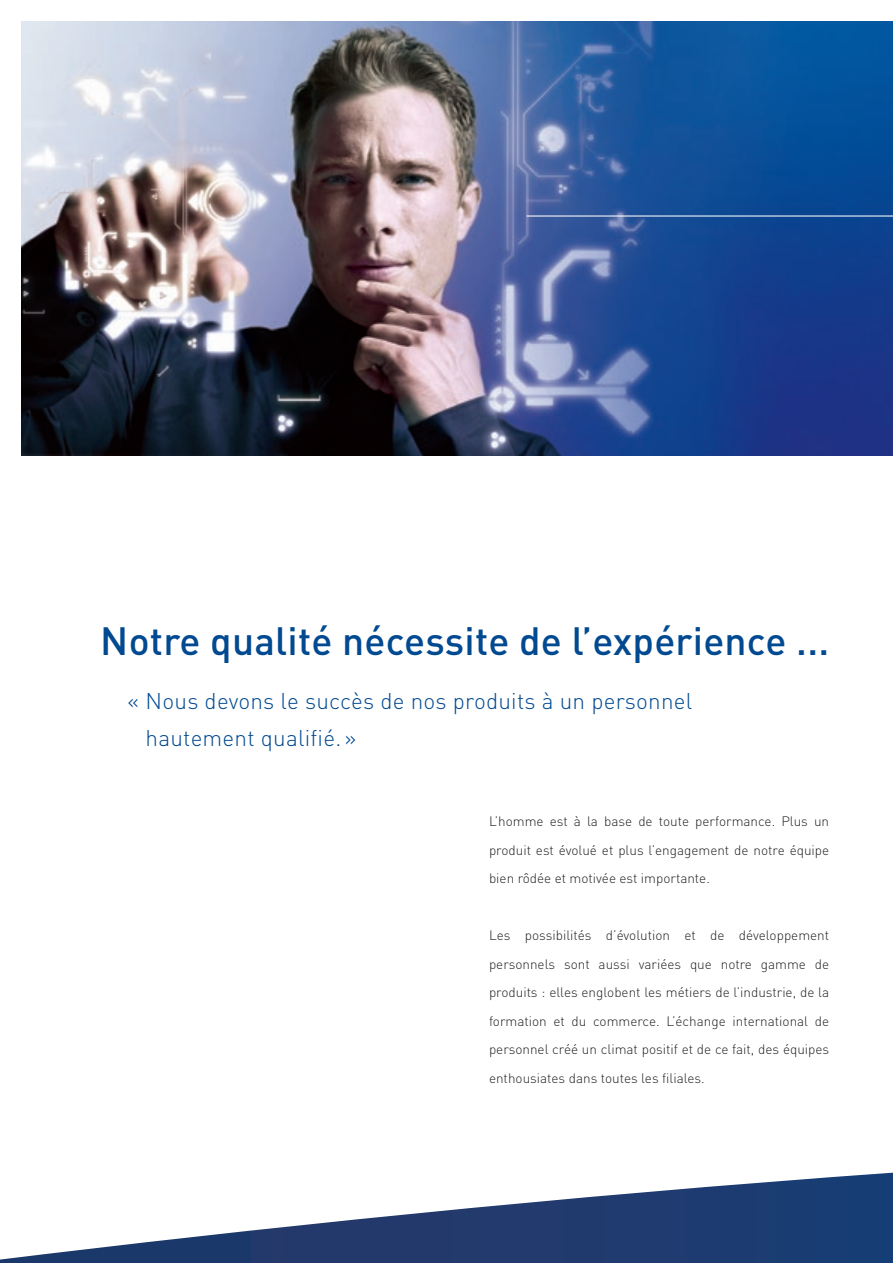
<style>
.page{position:relative;width:893px;height:1263px;background:#fff}
.page>*{position:absolute;margin:0;border:0;box-sizing:border-box;transform-origin:0 0}
.t1{font:500 39px "DIN Pro";letter-spacing:.005em;color:#014990}
.t2{font:300 22.5px/37.5px "DIN Pro";letter-spacing:.01em;color:#014990}
.t3{font:300 13.5px/28.5px "DIN Pro";color:#231f20;text-align:justify}
</style>
<div class="page">
<img style="left:21px;top:21px;width:872px;height:435px">
<svg style="left:525px;top:215px;width:368px;height:124px;background:#224b94"></svg>
<svg style="left:0;top:1173px;width:893px;height:90px"></svg>
<h1 class="t1" style="left:100px;top:609px;width:730px">Notre qualité nécessite de l’expérience ...</h1>
<h2 class="t2" style="left:146px;top:680px;width:548px;text-indent:-18px">« Nous devons le succès de nos produits à un personnel hautement qualifié. »</h2>
<p class="t3" style="left:489px;top:806px;width:342px">L’homme est à la base de toute performance. Plus un produit est évolué et plus l’engagement de notre équipe bien rôdée et motivée est importante.</p>
<p class="t3" style="left:489px;top:920px;width:342px">Les possibilités d’évolution et de développement personnels sont aussi variées que notre gamme de produits : elles englobent les métiers de l’industrie, de la formation et du commerce. L’échange international de personnel créé un climat positif et de ce fait, des équipes enthousiates dans toutes les filiales.</p>
</div>
